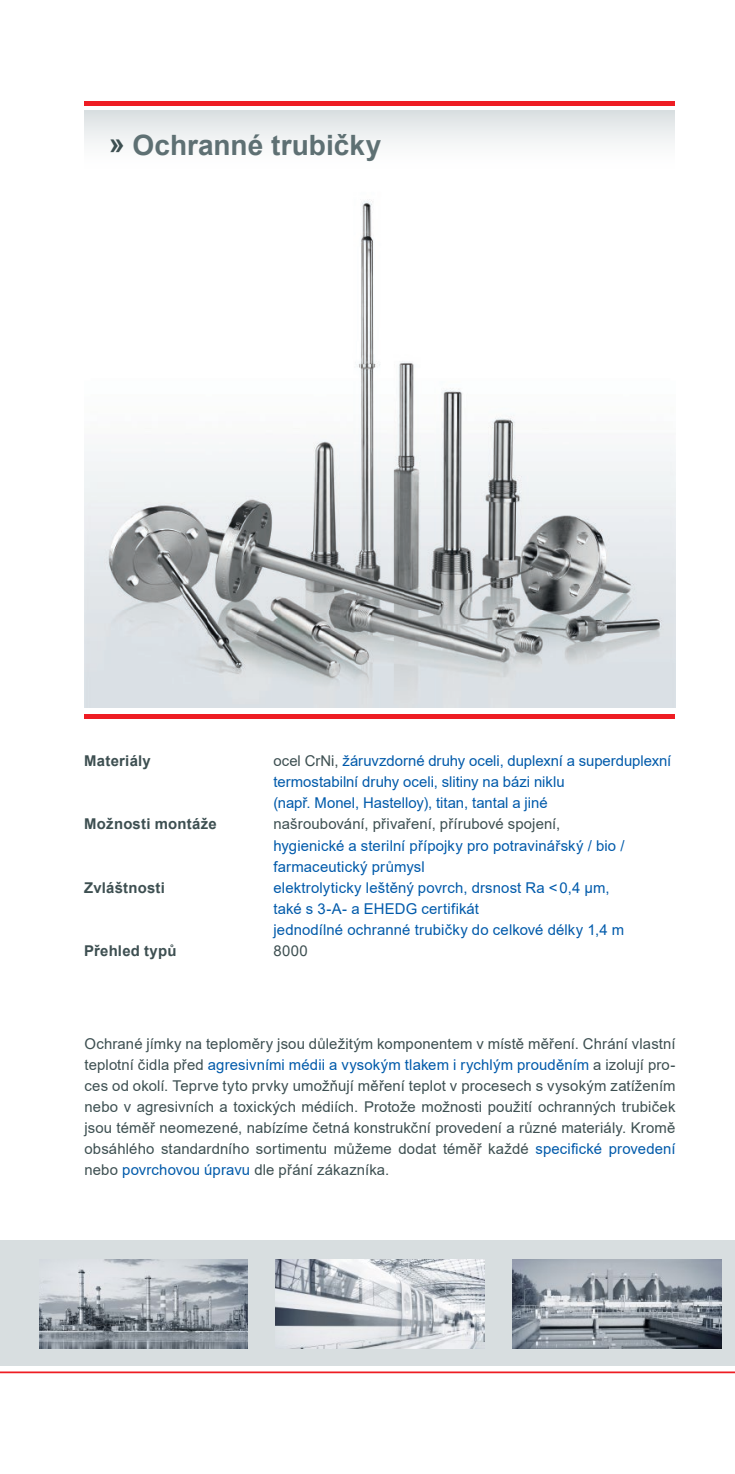
<style>
.page{position:relative;width:735px;height:1474px;background:#fff}
.page>*{position:absolute;margin:0;border:0;box-sizing:border-box;transform-origin:0 0}
.t1{font:700 28px "Arial";color:#5e7073}
.t2{font:14.88px/21px "Arial";letter-spacing:.01em;color:#3d4f51;text-align:justify}
.t3{font:14.88px/21px "Arial";letter-spacing:.005em;color:#015aaa}
.t4{font:700 14.88px "Arial";letter-spacing:.015em;color:#3d4f51}
.s1{color:#3d4f51}
.s2{color:#015aaa}
</style>
<div class="page">
<img style="left:84px;top:199px;width:590px;height:508px">
<div style="left:84px;top:110px;width:591px;height:69px;background:linear-gradient(to bottom,#dee3e4,#fff)"></div>
<div style="left:84px;top:713px;width:591px;height:5px;background:#ee1d23"></div>
<div style="left:84px;top:101px;width:591px;height:5px;background:#ee1d23"></div>
<div style="left:0;top:1240px;width:734px;height:125px;background:#d8dee0"></div>
<img style="left:512px;top:1259px;width:208px;height:89px">
<img style="left:39px;top:1259px;width:208px;height:89px">
<img style="left:275px;top:1259px;width:209px;height:89px">
<svg style="left:0;top:1371px;width:734px;height:3px;background:#f47a7e"></svg>
<h1 class="t1" style="left:109px;top:125px;width:273px"><span class="s1">»</span> Ochranné trubičky</h1>
<p class="t4" style="left:84px;top:750px;width:68px">Materiály</p>
<p class="t3" style="left:273px;top:750px;width:399px"><span class="s1">ocel CrNi,</span> žáruvzdorné druhy oceli, duplexní a superduplexní termostabilní druhy oceli, slitiny na bázi niklu<br>(např. Monel, Hastelloy), titan, tantal a jiné</p>
<p class="t4" style="left:84px;top:813px;width:134px">Možnosti montáže</p>
<p class="t2" style="left:273px;top:813px;width:288px">našroubování, přivaření, přírubové spojení,</p>
<p class="t3" style="left:273px;top:834px;width:352px">hygienické a sterilní přípojky pro potravinářský / bio / farmaceutický průmysl</p>
<p class="t4" style="left:84px;top:876px;width:82px">Zvláštnosti</p>
<p class="t3" style="left:273px;top:876px;width:352px">elektrolyticky leštěný povrch, drsnost Ra &lt;0,4 µm, také s 3-A- a EHEDG certifikát<br>jednodílné ochranné trubičky do celkové délky 1,4 m</p>
<p class="t4" style="left:84px;top:939px;width:94px">Přehled typů</p>
<p class="t2" style="left:273px;top:939px;width:36px">8000</p>
<p class="t2" style="left:84px;top:1033px;width:592px">Ochrané jímky na teploměry jsou důležitým komponentem v místě měření. Chrání vlastní teplotní čidla před <span class="s2">agresivními médii a vysokým tlakem i rychlým prouděním</span> a izolují pro&shy;ces od okolí. Teprve tyto prvky umožňují měření teplot v procesech s vysokým zatížením nebo v agresivních a toxických médiích. Protože možnosti použití ochranných trubiček jsou téměř neomezené, nabízíme četná konstrukční provedení a různé materiály. Kromě obsáhlého standardního sortimentu můžeme dodat téměř každé <span class="s2">specifické provedení </span>nebo <span class="s2">povrchovou úpravu</span> dle přání zákazníka.</p>
</div>
